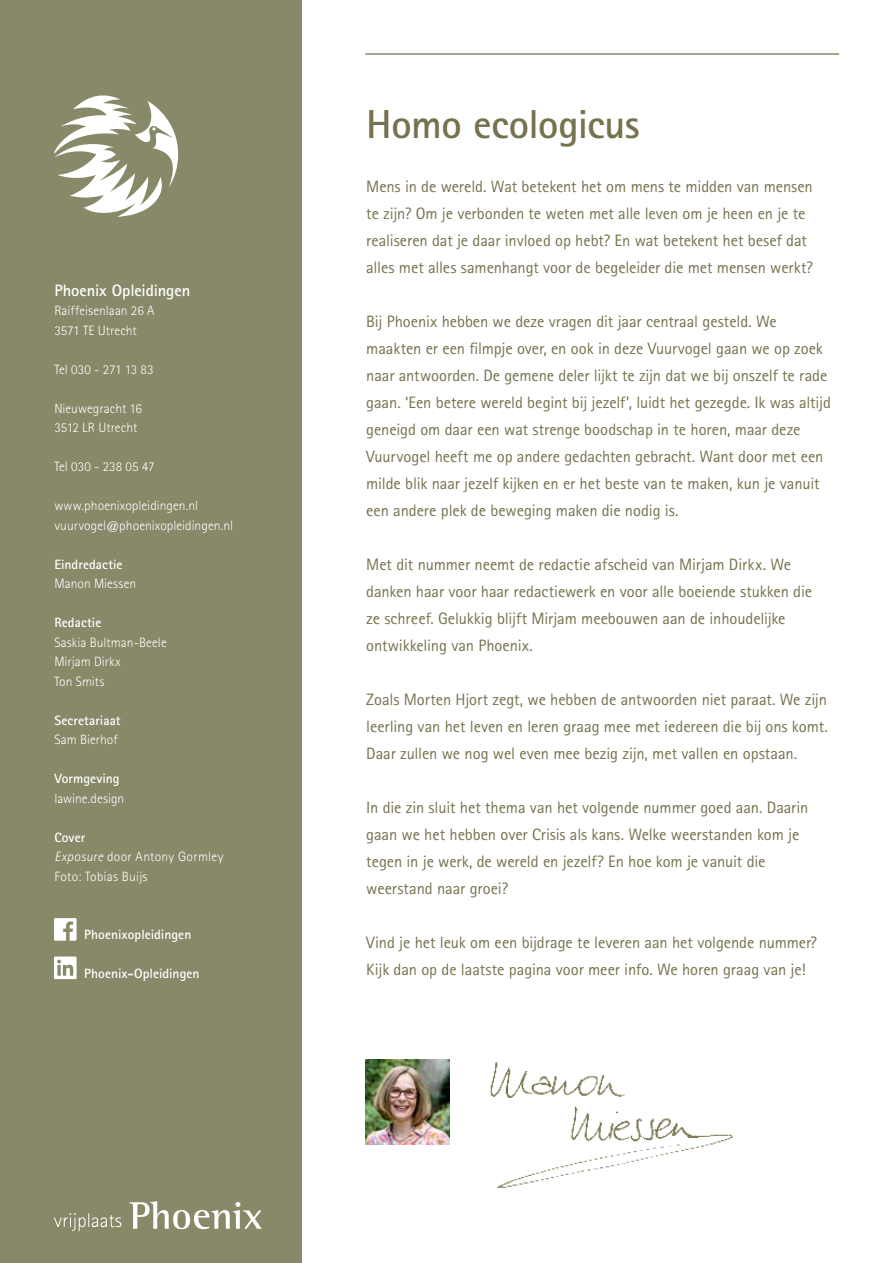
<style>
.page{position:relative;width:893px;height:1263px;background:#fff}
.page>*{position:absolute;margin:0;border:0;box-sizing:border-box;transform-origin:0 0}
.t1{font:700 40.5px "Rotis Sans Serif Std";letter-spacing:-.01em;color:#76724f}
.t2{font:16.5px/27px "Rotis Sans Serif Std";letter-spacing:-.005em;color:#76724f}
.t3{font:700 16.5px "Rotis Sans Serif Std";letter-spacing:-.005em;color:#fff}
.t4{font:300 13.5px/19.5px "Rotis Sans Serif Std";letter-spacing:.005em;color:#fff}
.t5{font:700 13.5px "Rotis Sans Serif Std";letter-spacing:.005em;color:#fff}
.t6{font:300 13.5px/19.5px "Rotis Sans Serif Std";letter-spacing:.025em;color:#fff}
.s1{font-weight:700}
.s2{font-style:italic}
</style>
<div class="page">
<div style="left:0;top:0;width:301px;height:1263px;background:#878968"></div>
<svg style="left:129px;top:1201px;width:133px;height:28px"></svg>
<svg style="left:54px;top:1213px;width:67px;height:18px"></svg>
<svg style="left:54px;top:95px;width:125px;height:122px"></svg>
<svg style="left:54px;top:918px;width:23px;height:23px"></svg>
<svg style="left:54px;top:956px;width:23px;height:23px"></svg>
<img style="left:365px;top:1060px;width:84px;height:84px">
<hr style="left:365px;top:53px;width:474px;height:2px;background:#878968">
<img style="left:490px;top:1062px;width:243px;height:126px">
<p class="t3" style="left:54px;top:280px;width:137px">Phoenix Opleidingen</p>
<p class="t4" style="left:54px;top:301px;width:101px">Raiffeisenlaan 26 A<br>3571 TE Utrecht</p>
<p class="t4" style="left:54px;top:359px;width:101px">Tel 030 - 271 13 83</p>
<p class="t4" style="left:54px;top:398px;width:89px">Nieuwegracht 16<br>3512 LR Utrecht</p>
<p class="t4" style="left:54px;top:457px;width:102px">Tel 030 - 238 05 47</p>
<p class="t4" style="left:54px;top:496px;width:180px">www.phoenixopleidingen.nl vuurvogel@phoenixopleidingen.nl</p>
<p class="t5" style="left:54px;top:556px;width:70px">Eindredactie</p>
<p class="t4" style="left:54px;top:574px;width:83px">Manon Miessen</p>
<p class="t5" style="left:54px;top:614px;width:48px">Redactie</p>
<p class="t4" style="left:54px;top:632px;width:114px">Saskia Bultman-Beele<br>Mirjam Dirkx<br>Ton Smits</p>
<p class="t5" style="left:54px;top:712px;width:68px">Secretariaat</p>
<p class="t4" style="left:54px;top:730px;width:65px">Sam Bierhof</p>
<p class="t5" style="left:54px;top:770px;width:67px">Vormgeving</p>
<p class="t4" style="left:54px;top:788px;width:71px">lawine.design</p>
<p class="t6" style="left:54px;top:827px;width:171px"><span class="s1">Cover<br></span><span class="s2">Exposure</span> door Antony Gormley<br>Foto: Tobias Buijs</p>
<p class="t5" style="left:84px;top:926px;width:109px">Phoenixopleidingen</p>
<p class="t5" style="left:84px;top:965px;width:117px">Phoenix-Opleidingen</p>
<h1 class="t1" style="left:366px;top:99px;width:275px">Homo ecologicus</h1>
<p class="t2" style="left:366px;top:173px;width:448px">Mens in de wereld. Wat betekent het om mens te midden van mensen te zijn? Om je verbonden te weten met alle leven om je heen en je te realiseren dat je daar invloed op hebt? En wat betekent het besef dat alles met alles samenhangt voor de begeleider die met mensen werkt?</p>
<p class="t2" style="left:366px;top:308px;width:466px">Bij Phoenix hebben we deze vragen dit jaar centraal gesteld. We maakten er een filmpje over, en ook in deze Vuurvogel gaan we op zoek naar antwoorden. De gemene deler lijkt te zijn dat we bij onszelf te rade gaan. ‘Een betere wereld begint bij jezelf’, luidt het gezegde. Ik was altijd geneigd om daar een wat strenge boodschap in te horen, maar deze Vuurvogel heeft me op andere gedachten gebracht. Want door met een milde blik naar jezelf kijken en er het beste van te maken, kun je vanuit een andere plek de beweging maken die nodig is.</p>
<p class="t2" style="left:366px;top:551px;width:447px">Met dit nummer neemt de redactie afscheid van Mirjam Dirkx. We danken haar voor haar redactiewerk en voor alle boeiende stukken die ze schreef. Gelukkig blijft Mirjam meebouwen aan de inhoudelijke ontwikkeling van Phoenix.</p>
<p class="t2" style="left:366px;top:686px;width:463px;text-align:justify">Zoals Morten Hjort zegt, we hebben de antwoorden niet paraat. We zijn leerling van het leven en leren graag mee met iedereen die bij ons komt.<br>Daar zullen we nog wel even mee bezig zijn, met vallen en opstaan.</p>
<p class="t2" style="left:366px;top:794px;width:444px">In die zin sluit het thema van het volgende nummer goed aan. Daarin gaan we het hebben over Crisis als kans. Welke weerstanden kom je tegen in je werk, de wereld en jezelf? En hoe kom je vanuit die weerstand naar groei?</p>
<p class="t2" style="left:366px;top:929px;width:452px">Vind je het leuk om een bijdrage te leveren aan het volgende nummer?<br>Kijk dan op de laatste pagina voor meer info. We horen graag van je!</p>
</div>
